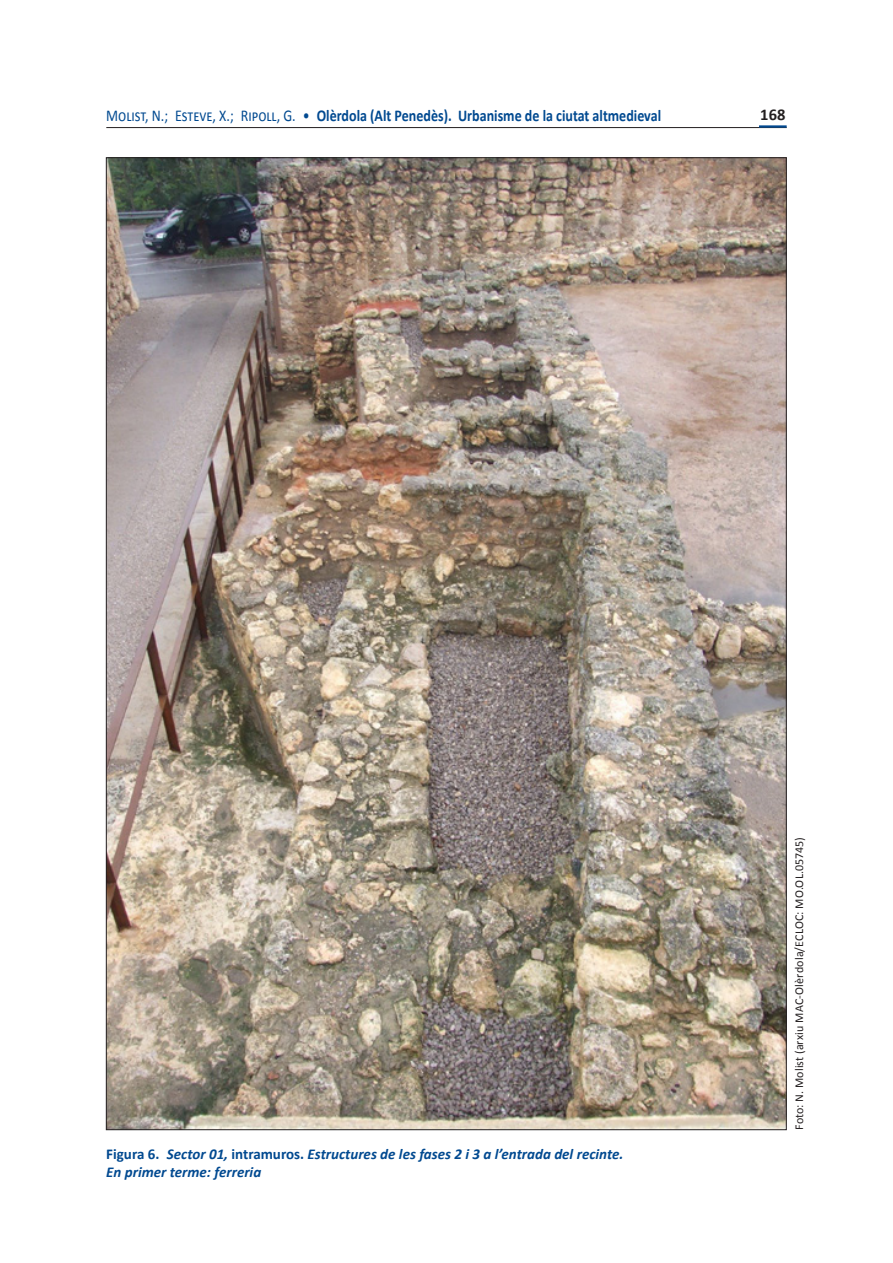
<style>
.page{position:relative;width:893px;height:1263px;background:#fff}
.page>*{position:absolute;margin:0;border:0;box-sizing:border-box;transform-origin:0 0}
.t1{font:700 16.5px "Calibri";color:#014990;scale:.85 1}
.t2{font:700 16.5px "Calibri";color:#231f20}
.peu_foto{font:italic 700 15px/18px "Calibri";color:#014990}
.AUTOR-FOTGRAFIA-LATE{font:12px "Calibri";letter-spacing:.015em;color:#231f20}
.s1{font-weight:400}
.s2{font-style:normal}
</style>
<div class="page">
<hr style="left:106px;top:127px;width:681px;height:1px;background:#231f20">
<hr style="left:759px;top:125px;width:28px;height:3px;background:#014990">
<img style="left:108px;top:159px;width:677px;height:969px">
<p class="t1" style="left:106px;top:105px;width:654px"><span class="s1">Molist, N.; Esteve, X.; Ripoll, G. •</span> Olèrdola (Alt Penedès). Urbanisme de la ciutat altmedieval</p>
<p class="t2" style="left:760px;top:104px;width:27px">168</p>
<p class="peu_foto" style="left:106px;top:1145px;width:519px"><span class="s2">Figura 6.</span> Sector 01, <span class="s2">intramuros.</span> Estructures de les fases 2 i 3 a l’entrada del recinte.<br>En primer terme: ferreria</p>
<p class="AUTOR-FOTGRAFIA-LATE" style="left:791px;top:1130px;width:294px;rotate:-90deg">Foto: N. Molist (arxiu MAC-Olèrdola/ECLOC: MO.OL.05745)</p>
</div>
